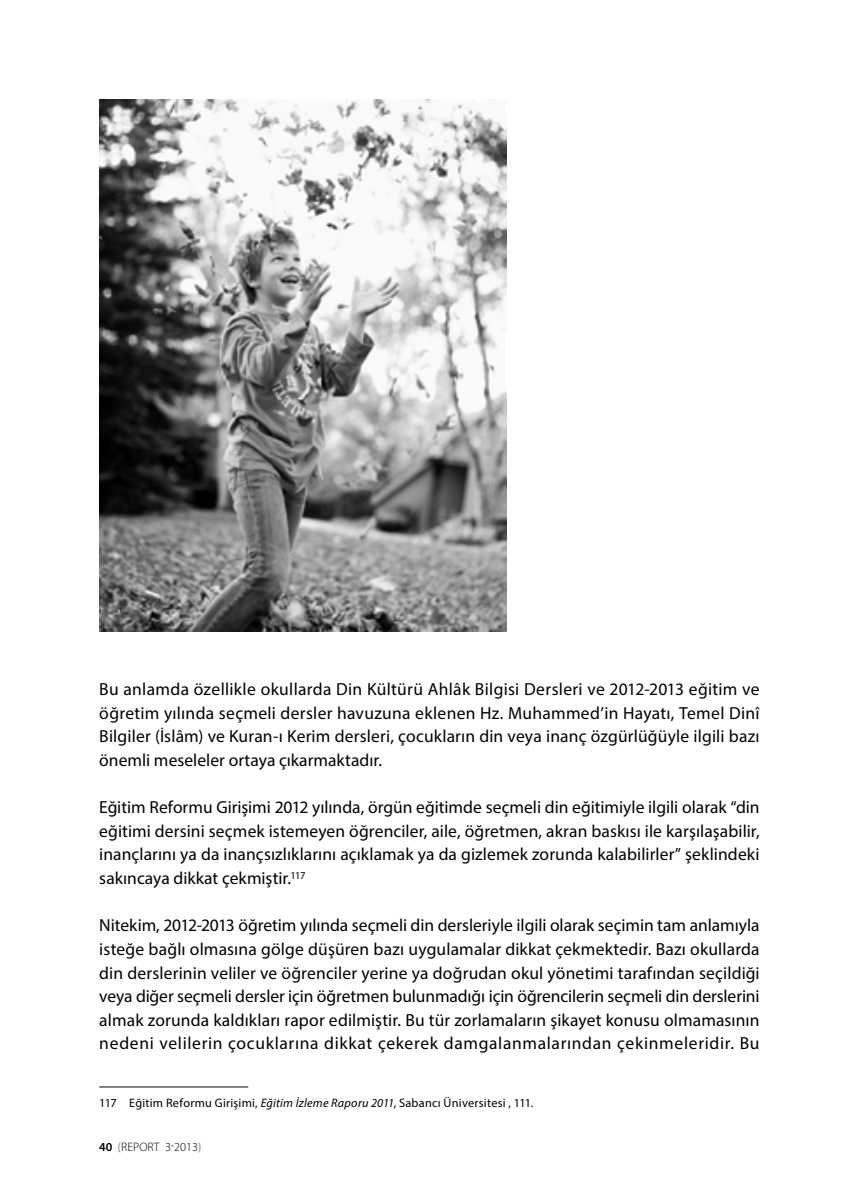
<style>
.page{position:relative;width:844px;height:1191px;background:#fff}
.page>*{position:absolute;margin:0;border:0;box-sizing:border-box;transform-origin:0 0}
.t1{font:17.5px/23.6px "Myriad Pro";letter-spacing:.01em;color:#000;text-align:justify}
.t2{font:12.25px "Myriad Pro";letter-spacing:.02em;color:#000}
.t3{font:300 12.25px "Myriad Pro";color:#000}
.s1{font-style:italic}
.s2{font-weight:600}
.s3{font-weight:600;color:#9c9b9b}
.s4{color:#9c9b9b}
</style>
<div class="page">
<img style="left:99px;top:99px;width:408px;height:532px">
<hr style="left:99px;top:1086px;width:149px;height:1px;background:#000">
<p class="t1" style="left:99px;top:677px;width:661px">Bu anlamda özellikle okullarda Din Kültürü Ahlâk Bilgisi Dersleri ve 2012-2013 eğitim ve öğretim yılında seçmeli dersler havuzuna eklenen Hz. Muhammed’in Hayatı, Temel Dinî Bilgiler (İslâm) ve Kuran-ı Kerim dersleri, çocukların din veya inanç özgürlüğüyle ilgili bazı önemli meseleler ortaya çıkarmaktadır.</p>
<p class="t1" style="left:99px;top:795px;width:661px">Eğitim Reformu Girişimi 2012 yılında, örgün eğitimde seçmeli din eğitimiyle ilgili olarak “din eğitimi dersini seçmek istemeyen öğrenciler, aile, öğretmen, akran baskısı ile karşılaşabilir, inançlarını ya da inançsızlıklarını açıklamak ya da gizlemek zorunda kalabilirler” şeklindeki sakıncaya dikkat çekmiştir.<sup>117</sup></p>
<p class="t1" style="left:99px;top:913px;width:661px">Nitekim, 2012-2013 öğretim yılında seçmeli din dersleriyle ilgili olarak seçimin tam anlamıyla isteğe bağlı olmasına gölge düşüren bazı uygulamalar dikkat çekmektedir. Bazı okullarda din derslerinin veliler ve öğrenciler yerine ya doğrudan okul yönetimi tarafından seçildiği veya diğer seçmeli dersler için öğretmen bulunmadığı için öğrencilerin seçmeli din derslerini almak zorunda kaldıkları rapor edilmiştir. Bu tür zorlamaların şikayet konusu olmamasının nedeni velilerin çocuklarına dikkat çekerek damgalanmalarından çekinmeleridir. Bu</p>
<p class="t2" style="left:99px;top:1095px;width:435px">117 Eğitim Reformu Girişimi, <span class="s1">Eğitim İzleme Raporu 2011</span>, Sabancı Üniversitesi , 111.</p>
<p class="t3" style="left:99px;top:1139px;width:104px"><span class="s2">40</span> <span class="s3">(</span>REPORT 3<span class="s4">•</span>2013<span class="s3">)</span></p>
</div>
